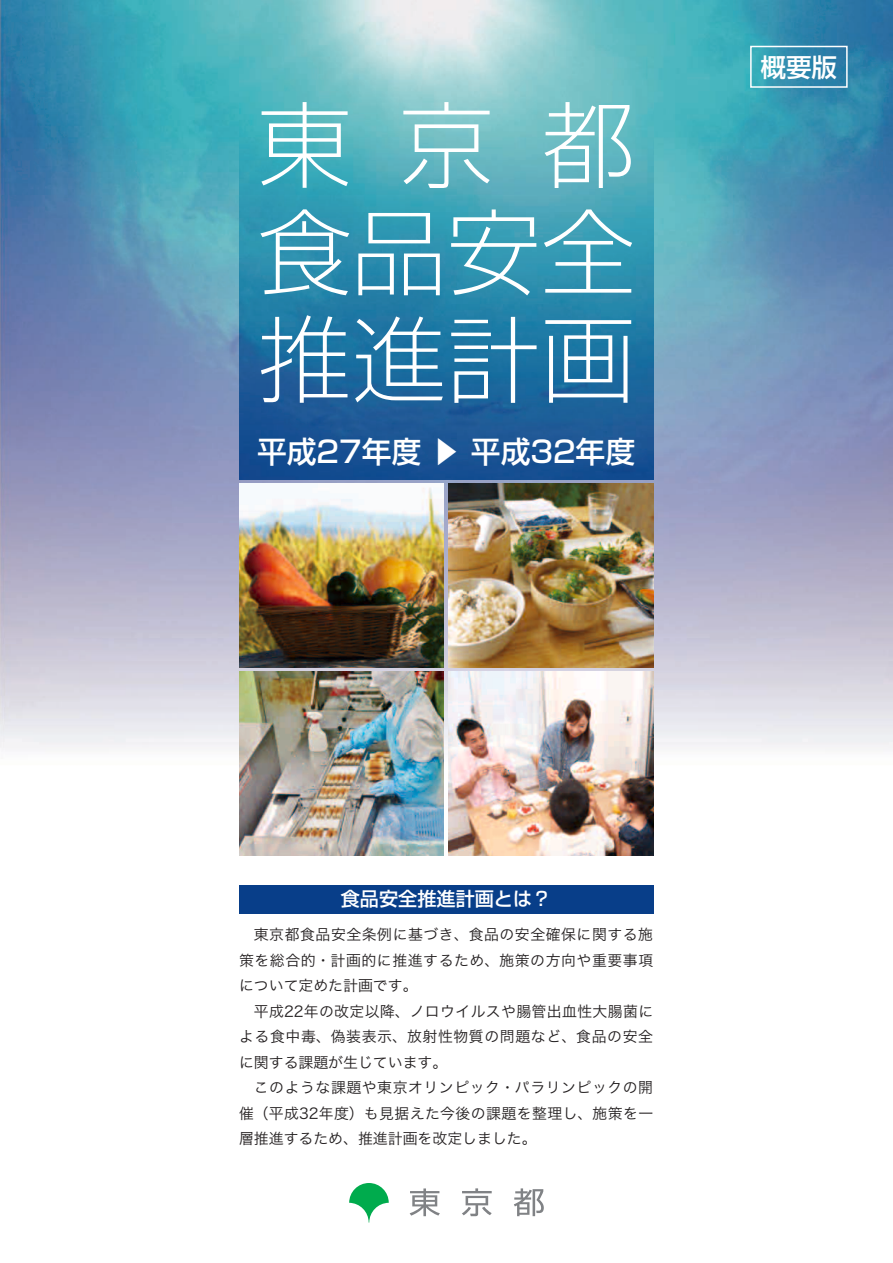
<style>
.page{position:relative;width:893px;height:1263px;background:#fff}
.page>*{position:absolute;margin:0;border:0;box-sizing:border-box;transform-origin:0 0}
.t1{font:300 expanded 94.5px/107.4px "Shin Go Pr 6 N";color:#fff;text-align:justify}
.t2{font:500 29.7px "Shin Go Pr 6 N";color:#fff}
.t3{font:500 25.5px "Shin Go Pr 6 N";color:#fff}
.t4{font:500 19.2px "Shin Go Pr 6 N";color:#fff}
.t5{font:14.85px/25.5px "Hira Kaku Std N W3";letter-spacing:.035em;color:#231f20}
</style>
<div class="page">
<img style="left:0;top:0;width:262px;height:750px">
<img style="left:631px;top:0;width:262px;height:838px">
<img style="left:262px;top:479px;width:369px;height:266px">
<img style="left:239px;top:0;width:414px;height:479px">
<img style="left:239px;top:484px;width:205px;height:183px">
<img style="left:448px;top:484px;width:205px;height:183px">
<img style="left:239px;top:671px;width:205px;height:184px">
<img style="left:448px;top:671px;width:205px;height:184px">
<div style="left:750px;top:46px;width:98px;height:42px;border:2px solid #fff"></div>
<svg style="left:349px;top:1183px;width:40px;height:39px"></svg>
<svg style="left:410px;top:1188px;width:30px;height:28px"></svg>
<svg style="left:462px;top:1188px;width:30px;height:28px"></svg>
<svg style="left:514px;top:1188px;width:30px;height:28px"></svg>
<div style="left:239px;top:885px;width:414px;height:28px;background:#083e89"></div>
<h1 class="t1" style="left:257px;top:82px;width:380px">東京都食品安全推進計画</h1>
<h2 class="t2" style="left:257px;top:428px;width:380px">平成27年度 ▶ 平成32年度</h2>
<h3 class="t3" style="left:761px;top:46px;width:78px">概要版</h3>
<p class="t4" style="left:341px;top:883px;width:212px">食品安全推進計画とは？</p>
<p class="t5" style="left:239px;top:922px;width:416px">　東京都食品安全条例に基づき、食品の安全確保に関する施策を総合的・計画的に推進するため、施策の方向や重要事項について定めた計画です。<br>　平成22年の改定以降、ノロウイルスや腸管出血性大腸菌による食中毒、偽装表示、放射性物質の問題など、食品の安全に関する課題が生じています。<br>　このような課題や東京オリンピック・パラリンピックの開催（平成32年度）も見据えた今後の課題を整理し、施策を一層推進するため、推進計画を改定しました。</p>
</div>
